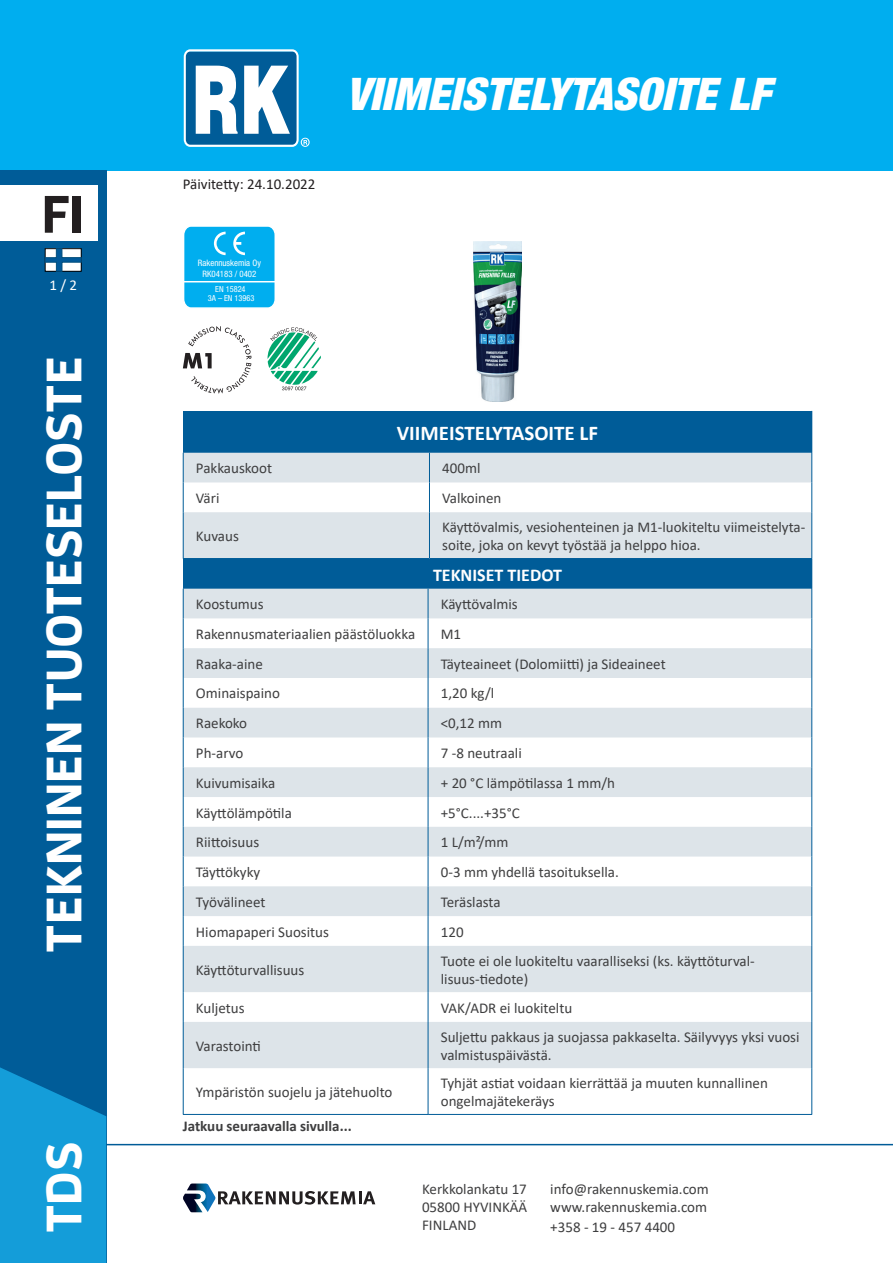
<style>
.page{position:relative;width:893px;height:1263px;background:#fff}
.page>*{position:absolute;margin:0;border:0;box-sizing:border-box;transform-origin:0 0}
.t1{font:700 52.5px "Enzo OT";color:#231f20}
.t2{font:700 49.5px "Enzo OT";color:#fff}
.t3{font:italic 900 condensed 45px "Helvetica Neue LT Std";color:#fff}
.t4{font:700 21px "Calibri";color:#fff}
.t5{font:700 18px "Calibri";color:#fff}
.t6{font:15px/18px "Calibri";color:#3e3e3f}
.t7{font:700 15px "Calibri";color:#3e3e3f}
.t8{font:15px "Calibri";color:#231f20}
.t9{font:15px "Calibri";color:#fff}
.t10{font:condensed 8.85px/10.6px "Helvetica Neue LT Std";color:#fff;text-align:center}
.t11{font:condensed 8.25px/9.1px "Helvetica Neue LT Std";color:#fff;text-align:center}
</style>
<div class="page">
<div style="left:0;top:0;width:893px;height:170px;background:#00aeef"></div>
<div style="left:0;top:170px;width:106px;height:1093px;background:#005c98"></div>
<svg style="left:0;top:1067px;width:106px;height:196px;background:#1194d0"></svg>
<hr style="left:106px;top:1144px;width:787px;height:1px;background:#005c98">
<div style="left:0;top:186px;width:98px;height:55px;background:#fff"></div>
<svg style="left:184px;top:49px;width:126px;height:98px;background:#6faacc"></svg>
<svg style="left:45px;top:248px;width:36px;height:23px"></svg>
<svg style="left:183px;top:1183px;width:192px;height:29px"></svg>
<div style="left:183px;top:559px;width:629px;height:30px;background:#005c98"></div>
<svg style="left:184px;top:589px;width:627px;height:479px;fill:#dde4e9"></svg>
<svg style="left:183px;top:589px;width:1px;height:29px"></svg>
<svg style="left:428px;top:589px;width:1px;height:29px"></svg>
<svg style="left:811px;top:589px;width:1px;height:29px"></svg>
<hr style="left:183px;top:618px;width:1px;height:30px;background:#005c98">
<hr style="left:428px;top:618px;width:1px;height:30px;background:#005c98">
<hr style="left:811px;top:618px;width:1px;height:30px;background:#005c98">
<hr style="left:183px;top:648px;width:1px;height:30px;background:#005c98">
<hr style="left:428px;top:648px;width:1px;height:30px;background:#005c98">
<hr style="left:811px;top:648px;width:1px;height:30px;background:#005c98">
<hr style="left:183px;top:678px;width:1px;height:30px;background:#005c98">
<hr style="left:428px;top:678px;width:1px;height:30px;background:#005c98">
<hr style="left:811px;top:678px;width:1px;height:30px;background:#005c98">
<svg style="left:183px;top:708px;width:1px;height:29px"></svg>
<svg style="left:428px;top:708px;width:1px;height:29px"></svg>
<svg style="left:811px;top:708px;width:1px;height:29px"></svg>
<hr style="left:183px;top:737px;width:1px;height:30px;background:#005c98">
<hr style="left:428px;top:737px;width:1px;height:30px;background:#005c98">
<hr style="left:811px;top:737px;width:1px;height:30px;background:#005c98">
<hr style="left:183px;top:767px;width:1px;height:30px;background:#005c98">
<hr style="left:428px;top:767px;width:1px;height:30px;background:#005c98">
<hr style="left:811px;top:767px;width:1px;height:30px;background:#005c98">
<hr style="left:183px;top:797px;width:1px;height:30px;background:#005c98">
<hr style="left:428px;top:797px;width:1px;height:30px;background:#005c98">
<hr style="left:811px;top:797px;width:1px;height:30px;background:#005c98">
<svg style="left:183px;top:827px;width:1px;height:29px"></svg>
<svg style="left:428px;top:827px;width:1px;height:29px"></svg>
<svg style="left:811px;top:827px;width:1px;height:29px"></svg>
<hr style="left:183px;top:856px;width:1px;height:30px;background:#005c98">
<hr style="left:428px;top:856px;width:1px;height:30px;background:#005c98">
<hr style="left:811px;top:856px;width:1px;height:30px;background:#005c98">
<hr style="left:183px;top:886px;width:1px;height:30px;background:#005c98">
<hr style="left:428px;top:886px;width:1px;height:30px;background:#005c98">
<hr style="left:811px;top:886px;width:1px;height:30px;background:#005c98">
<hr style="left:183px;top:916px;width:1px;height:30px;background:#005c98">
<hr style="left:428px;top:916px;width:1px;height:30px;background:#005c98">
<hr style="left:811px;top:916px;width:1px;height:30px;background:#005c98">
<hr style="left:183px;top:946px;width:1px;height:46px;background:#005c98">
<hr style="left:428px;top:946px;width:1px;height:46px;background:#005c98">
<hr style="left:811px;top:946px;width:1px;height:46px;background:#005c98">
<hr style="left:183px;top:992px;width:1px;height:30px;background:#005c98">
<hr style="left:428px;top:992px;width:1px;height:30px;background:#005c98">
<hr style="left:811px;top:992px;width:1px;height:30px;background:#005c98">
<hr style="left:183px;top:1022px;width:1px;height:46px;background:#005c98">
<hr style="left:428px;top:1022px;width:1px;height:46px;background:#005c98">
<hr style="left:811px;top:1022px;width:1px;height:46px;background:#005c98">
<hr style="left:183px;top:1068px;width:1px;height:46px;background:#005c98">
<hr style="left:428px;top:1068px;width:1px;height:46px;background:#005c98">
<hr style="left:811px;top:1068px;width:1px;height:46px;background:#005c98">
<hr style="left:183px;top:1114px;width:245px;height:1px;background:#005c98">
<hr style="left:428px;top:1114px;width:384px;height:1px;background:#005c98">
<div style="left:183px;top:411px;width:629px;height:42px;background:#005c98"></div>
<svg style="left:184px;top:453px;width:627px;height:105px;fill:#dde4e9"></svg>
<svg style="left:183px;top:453px;width:1px;height:29px"></svg>
<svg style="left:429px;top:453px;width:1px;height:29px"></svg>
<svg style="left:811px;top:453px;width:1px;height:29px"></svg>
<hr style="left:183px;top:482px;width:1px;height:30px;background:#005c98">
<hr style="left:429px;top:482px;width:1px;height:30px;background:#005c98">
<hr style="left:811px;top:482px;width:1px;height:30px;background:#005c98">
<hr style="left:183px;top:512px;width:1px;height:46px;background:#005c98">
<hr style="left:429px;top:512px;width:1px;height:46px;background:#005c98">
<hr style="left:811px;top:512px;width:1px;height:46px;background:#005c98">
<hr style="left:183px;top:558px;width:246px;height:1px;background:#005c98">
<hr style="left:429px;top:558px;width:383px;height:1px;background:#005c98">
<img style="left:473px;top:241px;width:49px;height:160px">
<svg style="left:184px;top:226px;width:91px;height:82px;background:#10b3ef"></svg>
<hr style="left:184px;top:281px;width:91px;height:1px;background:#fff">
<svg style="left:183px;top:326px;width:68px;height:68px"></svg>
<svg style="left:268px;top:327px;width:53px;height:63px"></svg>
<h1 class="t1" style="left:42px;top:181px;width:44px">FI</h1>
<p class="t9" style="left:49px;top:275px;width:29px">1 / 2</p>
<h2 class="t2" style="left:33px;top:952px;width:597px;rotate:-90deg">TEKNINEN TUOTESELOSTE</h2>
<h2 class="t2" style="left:33px;top:1233px;width:93px;rotate:-90deg">TDS</h2>
<p class="t8" style="left:183px;top:173px;width:134px">Päivitetty: 24.10.2022</p>
<p class="t10" style="left:198px;top:258px;width:64px">Rakennuskemia Oy<br>RK04183 / 0402</p>
<p class="t11" style="left:208px;top:285px;width:48px">EN 15824<br>3A – EN 13963</p>
<h3 class="t3" style="left:346px;top:66px;width:426px">VIIMEISTELYTASOITE LF</h3>
<h3 class="t4" style="left:397px;top:418px;width:203px">VIIMEISTELYTASOITE LF</h3>
<p class="t6" style="left:196px;top:459px;width:78px">Pakkauskoot</p>
<p class="t6" style="left:442px;top:459px;width:40px">400ml</p>
<p class="t6" style="left:196px;top:489px;width:25px">Väri</p>
<p class="t6" style="left:442px;top:489px;width:61px">Valkoinen</p>
<p class="t6" style="left:196px;top:527px;width:44px">Kuvaus</p>
<p class="t6" style="left:442px;top:518px;width:365px">Käyttövalmis, vesiohenteinen ja M1-luokiteltu viimeistelyta&shy;soite, joka on kevyt työstää ja helppo hioa.</p>
<p class="t5" style="left:433px;top:562px;width:130px">TEKNISET TIEDOT</p>
<p class="t6" style="left:196px;top:595px;width:69px">Koostumus</p>
<p class="t6" style="left:441px;top:595px;width:78px">Käyttövalmis</p>
<p class="t6" style="left:196px;top:625px;width:221px">Rakennusmateriaalien päästöluokka</p>
<p class="t6" style="left:441px;top:625px;width:22px">M1</p>
<p class="t6" style="left:196px;top:654px;width:68px">Raaka-aine</p>
<p class="t6" style="left:441px;top:654px;width:226px">Täyteaineet (Dolomiitti) ja Sideaineet</p>
<p class="t6" style="left:196px;top:684px;width:85px">Ominaispaino</p>
<p class="t6" style="left:441px;top:684px;width:55px">1,20 kg/l</p>
<p class="t6" style="left:196px;top:714px;width:53px">Raekoko</p>
<p class="t6" style="left:441px;top:714px;width:63px">&lt;0,12 mm</p>
<p class="t6" style="left:196px;top:744px;width:49px">Ph-arvo</p>
<p class="t6" style="left:441px;top:744px;width:82px">7 -8 neutraali</p>
<p class="t6" style="left:196px;top:773px;width:81px">Kuivumisaika</p>
<p class="t6" style="left:441px;top:773px;width:176px">+ 20 °C lämpötilassa 1 mm/h</p>
<p class="t6" style="left:196px;top:803px;width:97px">Käyttölämpötila</p>
<p class="t6" style="left:441px;top:803px;width:81px">+5°C....+35°C</p>
<p class="t6" style="left:196px;top:833px;width:65px">Riittoisuus</p>
<p class="t6" style="left:441px;top:833px;width:69px">1 L/m²/mm</p>
<p class="t6" style="left:196px;top:863px;width:66px">Täyttökyky</p>
<p class="t6" style="left:441px;top:863px;width:180px">0-3 mm yhdellä tasoituksella.</p>
<p class="t6" style="left:196px;top:892px;width:71px">Työvälineet</p>
<p class="t6" style="left:441px;top:892px;width:61px">Teräslasta</p>
<p class="t6" style="left:196px;top:922px;width:135px">Hiomapaperi Suositus</p>
<p class="t6" style="left:441px;top:922px;width:24px">120</p>
<p class="t6" style="left:196px;top:960px;width:110px">Käyttöturvallisuus</p>
<p class="t6" style="left:441px;top:951px;width:315px">Tuote ei ole luokiteltu vaaralliseksi (ks. käyttöturval&shy;lisuus-tiedote)</p>
<p class="t6" style="left:196px;top:998px;width:50px">Kuljetus</p>
<p class="t6" style="left:441px;top:998px;width:133px">VAK/ADR ei luokiteltu</p>
<p class="t6" style="left:196px;top:1036px;width:66px">Varastointi</p>
<p class="t6" style="left:441px;top:1027px;width:360px">Suljettu pakkaus ja suojassa pakkaselta. Säilyvyys yksi vuosi valmistuspäivästä.</p>
<p class="t6" style="left:196px;top:1082px;width:198px">Ympäristön suojelu ja jätehuolto</p>
<p class="t6" style="left:441px;top:1073px;width:329px">Tyhjät astiat voidaan kierrättää ja muuten kunnallinen ongelmajätekeräys</p>
<p class="t7" style="left:183px;top:1115px;width:170px">Jatkuu seuraavalla sivulla...</p>
<p class="t6" style="left:422px;top:1180px;width:107px;text-align:justify">Kerkkolankatu 17<br>05800 HYVINKÄÄ FINLAND</p>
<p class="t6" style="left:550px;top:1180px;width:160px;line-height:18.6px;text-align:justify">info@rakennuskemia.com www.rakennuskemia.com +358 - 19 - 457 4400</p>
</div>
